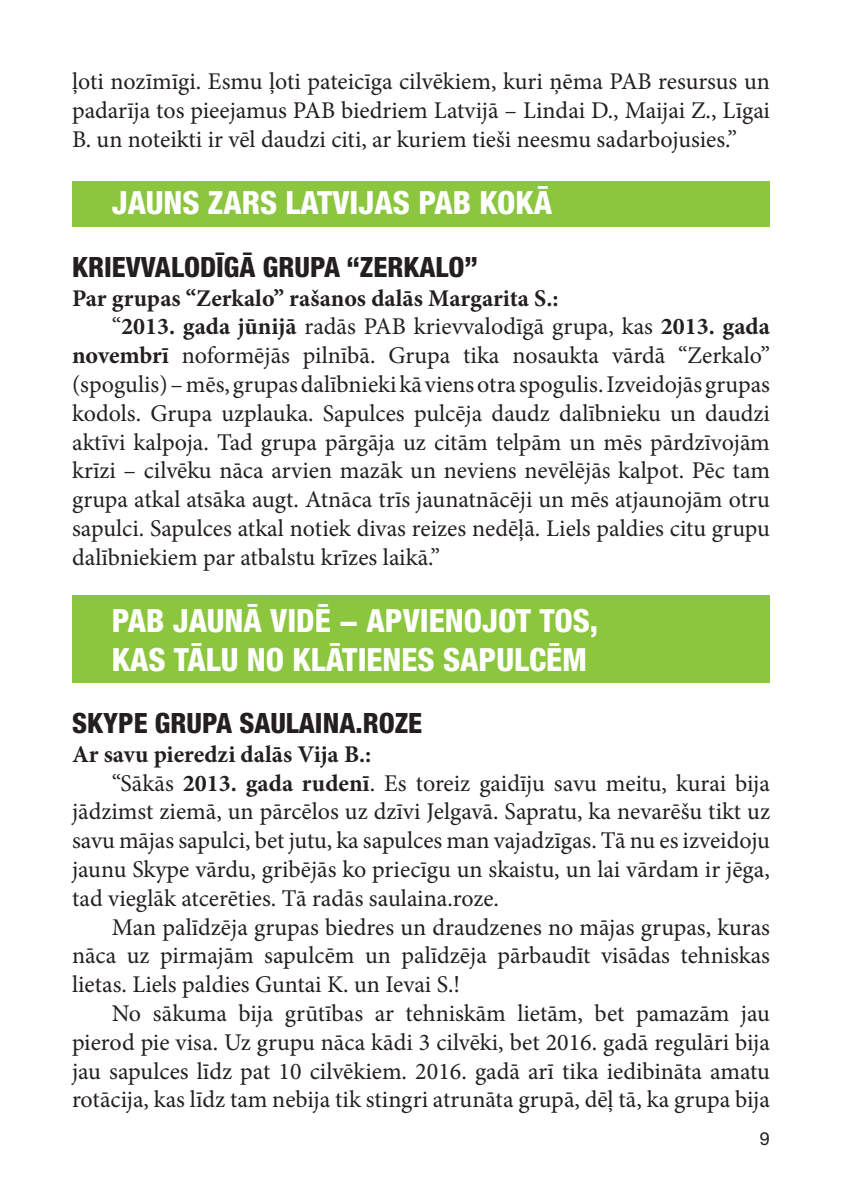
<style>
.page{position:relative;width:842px;height:1191px;background:#fff}
.page>*{position:absolute;margin:0;border:0;box-sizing:border-box;transform-origin:0 0}
.t1{font:800 condensed 32px/38.4px "Helvetica Neue LT Pro";color:#fff}
.t2{font:800 condensed 28px "Helvetica Neue LT Pro";color:#231f20}
.t3{font:24px/28.8px "Minion Pro";color:#231f20;text-align:justify}
.t4{font:700 24px "Minion Pro";color:#231f20}
.t5{font:18px "Helvetica Neue LT Pro";color:#231f20}
.s1{font-weight:700}
</style>
<div class="page">
<div style="left:72px;top:595px;width:698px;height:88px;background:#8bc63e"></div>
<div style="left:72px;top:181px;width:698px;height:46px;background:#8bc63e"></div>
<p class="t3" style="left:72px;top:68px;width:699px">ļoti nozīmīgi. Esmu ļoti pateicīga cilvēkiem, kuri ņēma PAB resursus un padarīja tos pieejamus PAB biedriem Latvijā – Lindai D., Maijai Z., Līgai B. un noteikti ir vēl daudzi citi, ar kuriem tieši neesmu sadarbojusies.”</p>
<h1 class="t1" style="left:112px;top:183px;width:442px">JAUNS ZARS LATVIJAS PAB KOKĀ</h1>
<p class="t2" style="left:72px;top:249px;width:408px">KRIEVVALODĪGĀ GRUPA “ZERKALO”</p>
<p class="t4" style="left:72px;top:281px;width:488px">Par grupas “Zerkalo” rašanos dalās Margarita S.:</p>
<p class="t3" style="left:112px;top:312px;width:660px">“<span class="s1">2013. gada jūnijā</span> radās PAB krievvalodīgā grupa, kas <span class="s1">2013. gada</span></p>
<p class="t3" style="left:72px;top:341px;width:699px"><span class="s1">novembrī</span> noformējās pilnībā. Grupa tika nosaukta vārdā “Zerkalo”</p>
<p class="t3" style="left:72px;top:370px;width:699px">(spogulis) – mēs, grupas dalībnieki kā viens otra spogulis. Izveidojās grupas</p>
<p class="t3" style="left:72px;top:399px;width:699px">kodols. Grupa uzplauka. Sapulces pulcēja daudz dalībnieku un daudzi</p>
<p class="t3" style="left:72px;top:428px;width:699px">aktīvi kalpoja. Tad grupa pārgāja uz citām telpām un mēs pārdzīvojām</p>
<p class="t3" style="left:72px;top:456px;width:699px">krīzi – cilvēku nāca arvien mazāk un neviens nevēlējās kalpot. Pēc tam</p>
<p class="t3" style="left:72px;top:485px;width:699px">grupa atkal atsāka augt. Atnāca trīs jaunatnācēji un mēs atjaunojām otru</p>
<p class="t3" style="left:72px;top:514px;width:699px">sapulci. Sapulces atkal notiek divas reizes nedēļā. Liels paldies citu grupu</p>
<p class="t3" style="left:72px;top:543px;width:370px">dalībniekiem par atbalstu krīzes laikā.”</p>
<h1 class="t1" style="left:112px;top:601px;width:488px">PAB JAUNĀ VIDĒ − APVIENOJOT TOS,<br>KAS TĀLU NO KLĀTIENES SAPULCĒM</h1>
<p class="t2" style="left:72px;top:705px;width:352px">SKYPE GRUPA SAULAINA.ROZE</p>
<p class="t4" style="left:72px;top:737px;width:301px">Ar savu pieredzi dalās Vija B.:</p>
<p class="t3" style="left:112px;top:768px;width:660px">“Sākās <span class="s1">2013. gada rudenī</span>. Es toreiz gaidīju savu meitu, kurai bija</p>
<p class="t3" style="left:72px;top:797px;width:699px">jādzimst ziemā, un pārcēlos uz dzīvi Jelgavā. Sapratu, ka nevarēšu tikt uz</p>
<p class="t3" style="left:72px;top:826px;width:699px">savu mājas sapulci, bet jutu, ka sapulces man vajadzīgas. Tā nu es izveidoju</p>
<p class="t3" style="left:72px;top:855px;width:699px">jaunu Skype vārdu, gribējās ko priecīgu un skaistu, un lai vārdam ir jēga,</p>
<p class="t3" style="left:72px;top:884px;width:429px">tad vieglāk atcerēties. Tā radās saulaina.roze.</p>
<p class="t3" style="left:112px;top:912px;width:660px">Man palīdzēja grupas biedres un draudzenes no mājas grupas, kuras</p>
<p class="t3" style="left:72px;top:941px;width:699px">nāca uz pirmajām sapulcēm un palīdzēja pārbaudīt visādas tehniskas</p>
<p class="t3" style="left:72px;top:970px;width:390px">lietas. Liels paldies Guntai K. un Ievai S.!</p>
<p class="t3" style="left:112px;top:999px;width:660px">No sākuma bija grūtības ar tehniskām lietām, bet pamazām jau</p>
<p class="t3" style="left:72px;top:1028px;width:699px">pierod pie visa. Uz grupu nāca kādi 3 cilvēki, bet 2016. gadā regulāri bija</p>
<p class="t3" style="left:72px;top:1056px;width:699px">jau sapulces līdz pat 10 cilvēkiem. 2016. gadā arī tika iedibināta amatu</p>
<p class="t3" style="left:72px;top:1085px;width:699px">rotācija, kas līdz tam nebija tik stingri atrunāta grupā, dēļ tā, ka grupa bija</p>
<p class="t5" style="left:760px;top:1127px;width:12px">9</p>
</div>
